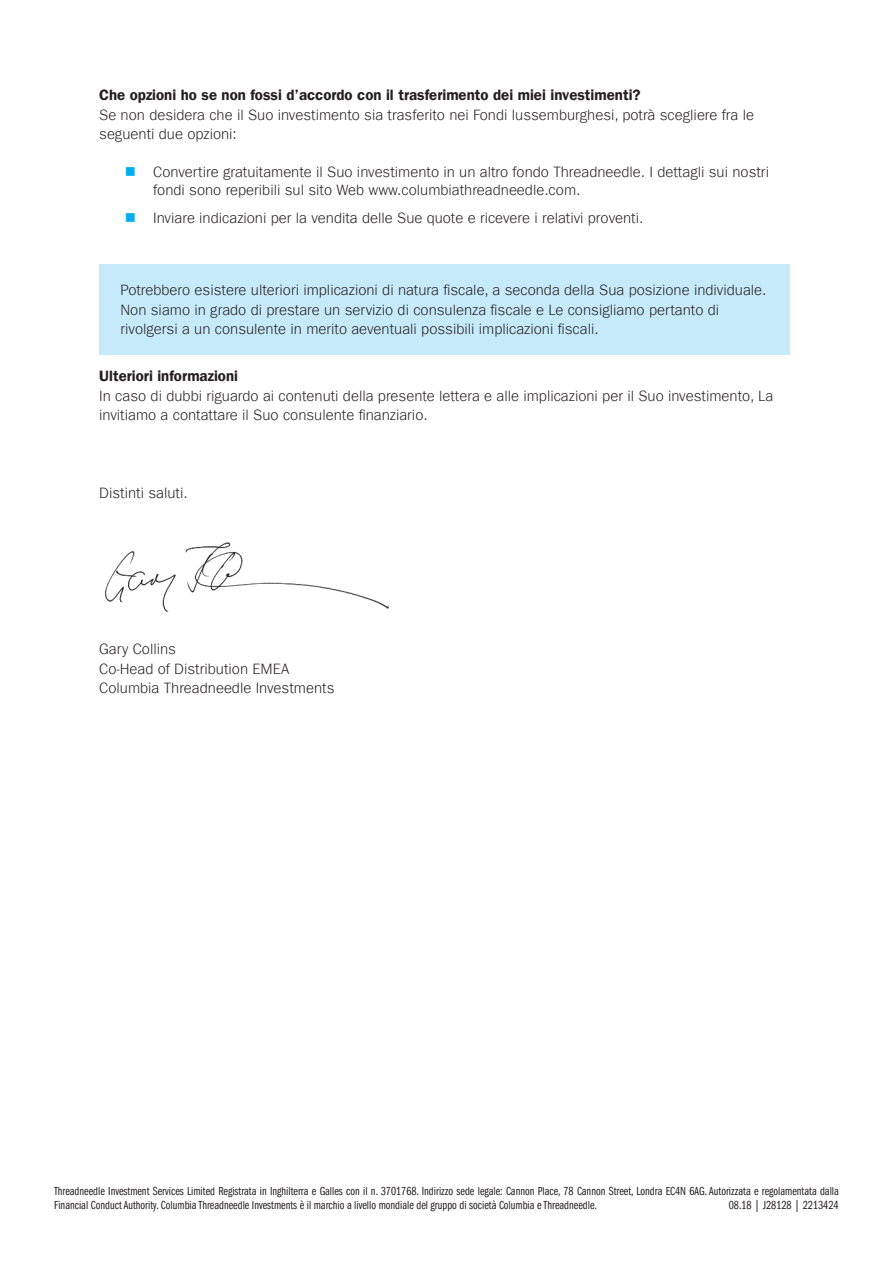
<style>
.page{position:relative;width:893px;height:1263px;background:#fff}
.page>*{position:absolute;margin:0;border:0;box-sizing:border-box;transform-origin:0 0}
.t1{font:300 15px/19.5px "ITC Frank Gofor Ameriprise";color:#231f20}
.t2{font:15px "ITC Frank Gofor Ameriprise Dm";color:#231f20}
.t3{font:12px/14.4px "ITC Frank Gofor Ameriprise Bk Cm";color:#231f20}
.s1{color:#00aeef}
</style>
<div class="page">
<div style="left:99px;top:264px;width:691px;height:91px;background:#c6eafa"></div>
<img style="left:104px;top:542px;width:285px;height:70px">
<p class="t2" style="left:99px;top:86px;width:543px">Che opzioni ho se non fossi d’accordo con il trasferimento dei miei investimenti?</p>
<p class="t1" style="left:99px;top:105px;width:656px">Se non desidera che il Suo investimento sia trasferito nei Fondi lussemburghesi, potrà scegliere fra le seguenti due opzioni:</p>
<p class="t1" style="left:153px;top:163px;width:617px;line-height:18px;text-indent:-28px"><span class="s1">■</span> Convertire gratuitamente il Suo investimento in un altro fondo Threadneedle. I dettagli sui nostri fondi sono reperibili sul sito Web www.columbiathreadneedle.com.</p>
<p class="t1" style="left:125px;top:208px;width:520px"><span class="s1">■</span> Inviare indicazioni per la vendita delle Sue quote e ricevere i relativi proventi.</p>
<p class="t1" style="left:120px;top:280px;width:648px">Potrebbero esistere ulteriori implicazioni di natura fiscale, a seconda della Sua posizione individuale.<br>Non siamo in grado di prestare un servizio di consulenza fiscale e Le consigliamo pertanto di rivolgersi a un consulente in merito aeventuali possibili implicazioni fiscali.</p>
<p class="t2" style="left:99px;top:367px;width:140px">Ulteriori informazioni</p>
<p class="t1" style="left:99px;top:386px;width:676px">In caso di dubbi riguardo ai contenuti della presente lettera e alle implicazioni per il Suo investimento, La invitiamo a contattare il Suo consulente finanziario.</p>
<p class="t1" style="left:99px;top:483px;width:90px">Distinti saluti.</p>
<p class="t1" style="left:99px;top:639px;width:237px">Gary Collins<br>Co-Head of Distribution EMEA<br>Columbia Threadneedle Investments</p>
<p class="t3" style="left:54px;top:1183px;width:786px">Threadneedle Investment Services Limited Registrata in Inghilterra e Galles con il n. 3701768. Indirizzo sede legale: Cannon Place, 78 Cannon Street, Londra EC4N 6AG. Autorizzata e regolamentata dalla<br>Financial Conduct Authority. Columbia Threadneedle Investments è il marchio a livello mondiale del gruppo di società Columbia e Threadneedle.</p>
<p class="t3" style="left:729px;top:1198px;width:111px">08.18 | J28128 | 2213424</p>
</div>
